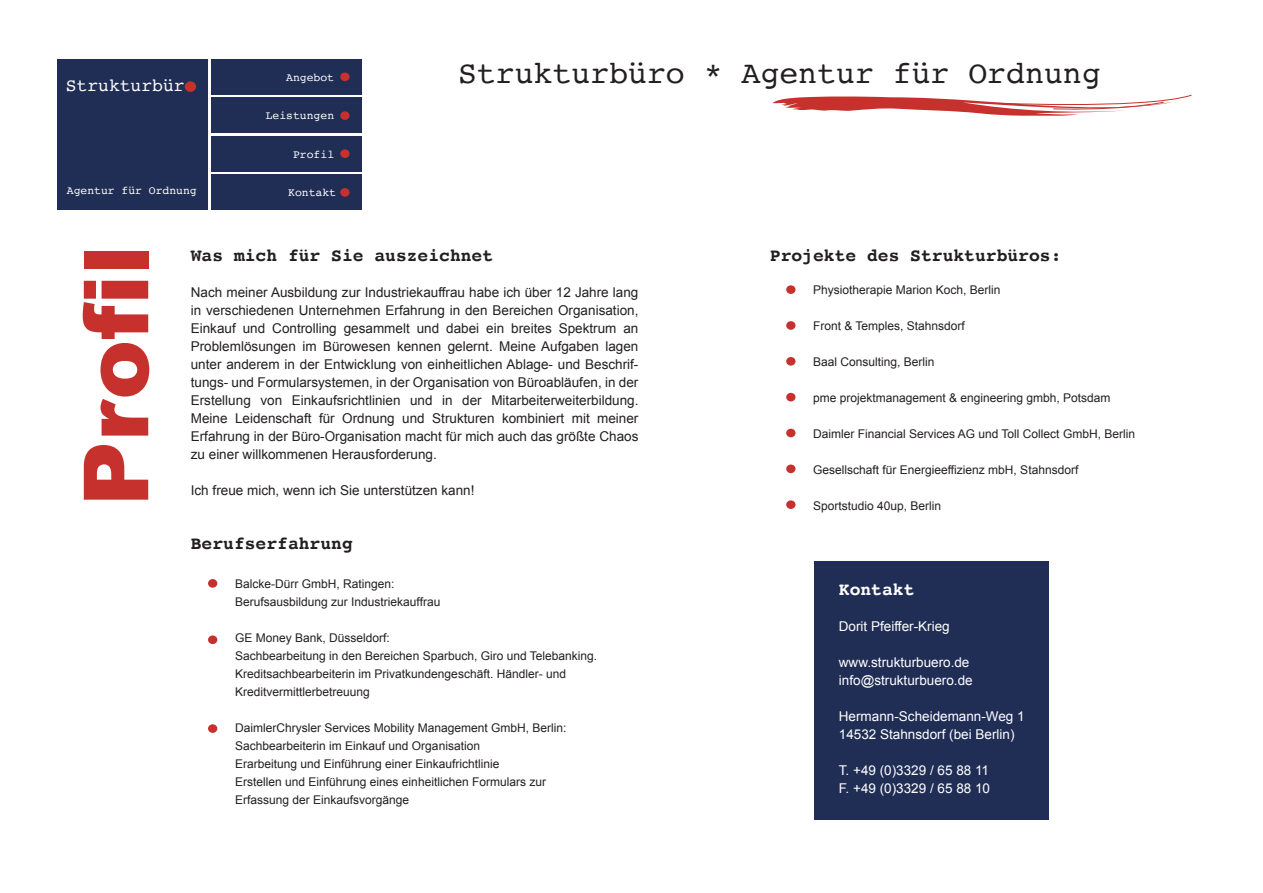
<style>
.page{position:relative;width:1263px;height:893px;background:#fff}
.page>*{position:absolute;margin:0;border:0;box-sizing:border-box;transform-origin:0 0}
.t1{font:900 90px "Arial";color:#c7312d}
.t2{font:31.5px "Courier";color:#231f20}
.t3{font:700 18px "Courier";color:#231f20}
.t4{font:18px "Courier";color:#fff}
.t5{font:700 18px "Courier";color:#fff}
.t6{font:13.5px/18px "Arial";color:#231f20;text-align:justify}
.t7{font:13.5px/18px "Arial";color:#fff}
.t8{font:12px/18px "Arial";color:#231f20}
.t9{font:11.4px "Courier";color:#fff}
</style>
<div class="page">
<div style="left:211px;top:59px;width:150px;height:36px;background:#202d55"></div>
<div style="left:211px;top:97px;width:150px;height:36px;background:#202d55"></div>
<div style="left:211px;top:136px;width:150px;height:36px;background:#202d55"></div>
<div style="left:211px;top:174px;width:150px;height:36px;background:#202d55"></div>
<div style="left:58px;top:59px;width:150px;height:150px;background:#202d55"></div>
<div style="left:185px;top:81px;width:11px;height:11px;background:#c7312d;border-radius:50%"></div>
<div style="left:340px;top:73px;width:10px;height:8px;background:#c7312d;border-radius:50%"></div>
<div style="left:340px;top:111px;width:10px;height:9px;background:#c7312d;border-radius:50%"></div>
<div style="left:340px;top:149px;width:10px;height:9px;background:#c7312d;border-radius:50%"></div>
<div style="left:340px;top:188px;width:10px;height:9px;background:#c7312d;border-radius:50%"></div>
<svg style="left:773px;top:94px;width:419px;height:22px"></svg>
<div style="left:208px;top:579px;width:9px;height:9px;background:#c7312d;border-radius:50%"></div>
<div style="left:208px;top:635px;width:9px;height:9px;background:#c7312d;border-radius:50%"></div>
<div style="left:208px;top:724px;width:9px;height:9px;background:#c7312d;border-radius:50%"></div>
<div style="left:786px;top:285px;width:9px;height:9px;background:#c7312d;border-radius:50%"></div>
<div style="left:786px;top:321px;width:9px;height:9px;background:#c7312d;border-radius:50%"></div>
<div style="left:786px;top:357px;width:9px;height:9px;background:#c7312d;border-radius:50%"></div>
<div style="left:786px;top:393px;width:9px;height:8px;background:#c7312d;border-radius:50%"></div>
<div style="left:786px;top:429px;width:9px;height:8px;background:#c7312d;border-radius:50%"></div>
<div style="left:786px;top:500px;width:9px;height:9px;background:#c7312d;border-radius:50%"></div>
<div style="left:786px;top:464px;width:9px;height:9px;background:#c7312d;border-radius:50%"></div>
<div style="left:814px;top:561px;width:235px;height:258px;background:#202d55"></div>
<h3 class="t4" style="left:66px;top:71px;width:120px">Strukturbür</h3>
<p class="t9" style="left:67px;top:182px;width:131px">Agentur für Ordnung</p>
<p class="t9" style="left:286px;top:69px;width:49px">Angebot</p>
<p class="t9" style="left:266px;top:107px;width:70px">Leistungen</p>
<p class="t9" style="left:293px;top:146px;width:43px">Profil</p>
<p class="t9" style="left:288px;top:184px;width:49px">Kontakt</p>
<h2 class="t2" style="left:458px;top:48px;width:644px">Strukturbüro * Agentur für Ordnung</h2>
<h1 class="t1" style="left:51px;top:506px;width:263px;rotate:-90deg">Profil</h1>
<h3 class="t3" style="left:191px;top:241px;width:304px">Was mich für Sie auszeichnet</h3>
<p class="t6" style="left:191px;top:283px;width:449px">Nach meiner Ausbildung zur Industriekauffrau habe ich über 12 Jahre lang in verschiedenen Unternehmen Erfahrung in den Bereichen Organisation, Einkauf und Controlling gesammelt und dabei ein breites Spektrum an Problemlösungen im Bürowesen kennen gelernt. Meine Aufgaben lagen unter anderem in der Entwicklung von einheitlichen Ablage- und Beschrif&shy;tungs- und Formularsystemen, in der Organisation von Büroabläufen, in der Erstellung von Einkaufsrichtlinien und in der Mitarbeiterweiterbildung.<br>Meine Leidenschaft für Ordnung und Strukturen kombiniert mit meiner Erfahrung in der Büro-Organisation macht für mich auch das größte Chaos zu einer willkommenen Herausforderung.</p>
<p class="t6" style="left:191px;top:481px;width:285px">Ich freue mich, wenn ich Sie unterstützen kann!</p>
<h3 class="t3" style="left:191px;top:529px;width:163px">Berufserfahrung</h3>
<p class="t8" style="left:235px;top:575px;width:207px">Balcke-Dürr GmbH, Ratingen:<br>Berufsausbildung zur Industriekauffrau</p>
<p class="t8" style="left:235px;top:629px;width:364px">GE Money Bank, Düsseldorf:<br>Sachbearbeitung in den Bereichen Sparbuch, Giro und Telebanking.<br>Kreditsachbearbeiterin im Privatkundengeschäft. Händler- und Kreditvermittlerbetreuung</p>
<p class="t8" style="left:235px;top:719px;width:333px">DaimlerChrysler Services Mobility Management GmbH, Berlin:<br>Sachbearbeiterin im Einkauf und Organisation<br>Erarbeitung und Einführung einer Einkaufrichtlinie<br>Erstellen und Einführung eines einheitlichen Formulars zur Erfassung der Einkaufsvorgänge</p>
<h3 class="t3" style="left:770px;top:241px;width:293px">Projekte des Strukturbüros:</h3>
<p class="t8" style="left:813px;top:281px;width:189px">Physiotherapie Marion Koch, Berlin</p>
<p class="t8" style="left:813px;top:317px;width:153px">Front &amp; Temples, Stahnsdorf</p>
<p class="t8" style="left:813px;top:353px;width:123px">Baal Consulting, Berlin</p>
<p class="t8" style="left:813px;top:389px;width:299px">pme projektmanagement &amp; engineering gmbh, Potsdam</p>
<p class="t8" style="left:813px;top:425px;width:323px">Daimler Financial Services AG und Toll Collect GmbH, Berlin</p>
<p class="t8" style="left:813px;top:461px;width:267px">Gesellschaft für Energieeffizienz mbH, Stahnsdorf</p>
<p class="t8" style="left:813px;top:497px;width:130px">Sportstudio 40up, Berlin</p>
<h3 class="t5" style="left:839px;top:575px;width:77px">Kontakt</h3>
<p class="t7" style="left:839px;top:618px;width:112px">Dorit Pfeiffer-Krieg</p>
<p class="t7" style="left:839px;top:654px;width:135px">www.strukturbuero.de info@strukturbuero.de</p>
<p class="t7" style="left:839px;top:708px;width:187px">Hermann-Scheidemann-Weg 1<br>14532 Stahnsdorf (bei Berlin)</p>
<p class="t7" style="left:839px;top:762px;width:153px">T. +49 (0)3329 / 65 88 11<br>F. +49 (0)3329 / 65 88 10</p>
</div>
